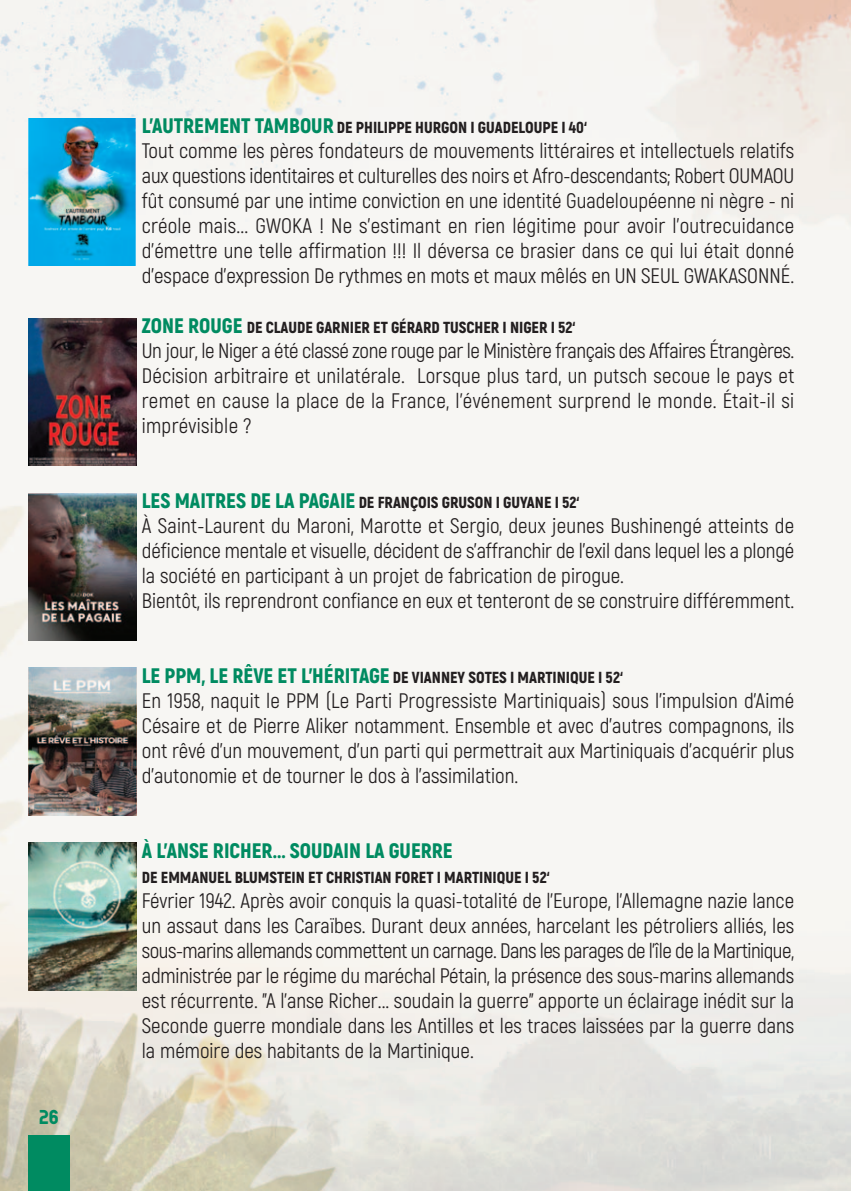
<style>
.page{position:relative;width:851px;height:1191px;background:#fff}
.page>*{position:absolute;margin:0;border:0;box-sizing:border-box;transform-origin:0 0}
.t1{font:21px/25px "Akrobat";color:#231f20;text-align:justify}
.t2{font:900 21px "Akrobat";color:#008b61}
.t3{font:20px "GRAFIKATYPE.1";color:#008b61}
.t4{font:900 16px "Akrobat";color:#231f20}
.s1{font-size:21px;color:#008b61}
</style>
<div class="page">
<img style="left:0;top:0;width:850px;height:1191px">
<div style="left:28px;top:1135px;width:42px;height:56px;background:#008b61"></div>
<img style="left:29px;top:118px;width:106px;height:147px">
<img style="left:29px;top:318px;width:107px;height:147px">
<img style="left:28px;top:493px;width:108px;height:147px">
<img style="left:29px;top:668px;width:107px;height:147px">
<img style="left:28px;top:842px;width:108px;height:148px">
<p class="t3" style="left:39px;top:1104px;width:22px">26</p>
<p class="t4" style="left:142px;top:118px;width:446px"><span class="s1">L’AUTREMENT TAMBOUR</span> DE PHILIPPE HURGON I GUADELOUPE I 40‘</p>
<p class="t1" style="left:142px;top:140px;width:653px">Tout comme les pères fondateurs de mouvements littéraires et intellectuels relatifs aux questions identitaires et culturelles des noirs et Afro-descendants; Robert OUMAOU fût consumé par une intime conviction en une identité Guadeloupéenne ni nègre - ni créole mais... GWOKA ! Ne s’estimant en rien légitime pour avoir l’outrecuidance d’émettre une telle affirmation !!! Il déversa ce brasier dans ce qui lui était donné d’espace d’expression De rythmes en mots et maux mêlés en UN SEUL GWAKASONNÉ.</p>
<p class="t4" style="left:142px;top:318px;width:435px"><span class="s1">ZONE ROUGE</span> DE CLAUDE GARNIER ET GÉRARD TUSCHER I NIGER I 52‘</p>
<p class="t1" style="left:142px;top:340px;width:654px">Un jour, le Niger a été classé zone rouge par le Ministère français des Affaires Étrangères.<br>Décision arbitraire et unilatérale. Lorsque plus tard, un putsch secoue le pays et remet en cause la place de la France, l'événement surprend le monde. Était-il si imprévisible ?</p>
<p class="t4" style="left:142px;top:493px;width:439px"><span class="s1">LES MAITRES DE LA PAGAIE</span> DE FRANÇOIS GRUSON I GUYANE I 52‘</p>
<p class="t1" style="left:142px;top:515px;width:654px">À Saint-Laurent du Maroni, Marotte et Sergio, deux jeunes Bushinengé atteints de déficience mentale et visuelle, décident de s’affranchir de l’exil dans lequel les a plongé la société en participant à un projet de fabrication de pirogue.</p>
<p class="t1" style="left:142px;top:590px;width:653px">Bientôt, ils reprendront confiance en eux et tenteront de se construire différemment.</p>
<p class="t4" style="left:142px;top:668px;width:482px"><span class="s1">LE PPM, LE RÊVE ET L’HÉRITAGE</span> DE VIANNEY SOTES I MARTINIQUE I 52‘</p>
<p class="t1" style="left:142px;top:690px;width:654px">En 1958, naquit le PPM (Le Parti Progressiste Martiniquais) sous l’impulsion d’Aimé Césaire et de Pierre Aliker notamment. Ensemble et avec d’autres compagnons, ils ont rêvé d’un mouvement, d’un parti qui permettrait aux Martiniquais d’acquérir plus d’autonomie et de tourner le dos à l’assimilation.</p>
<p class="t2" style="left:142px;top:839px;width:312px">À L'ANSE RICHER... SOUDAIN LA GUERRE</p>
<p class="t4" style="left:142px;top:868px;width:409px">DE EMMANUEL BLUMSTEIN ET CHRISTIAN FORET I MARTINIQUE I 52‘</p>
<p class="t1" style="left:142px;top:890px;width:653px">Février 1942. Après avoir conquis la quasi-totalité de l'Europe, l'Allemagne nazie lance un assaut dans les Caraïbes. Durant deux années, harcelant les pétroliers alliés, les sous-marins allemands commettent un carnage. Dans les parages de l'île de la Martinique, administrée par le régime du maréchal Pétain, la présence des sous-marins allemands est récurrente. "A l'anse Richer... soudain la guerre" apporte un éclairage inédit sur la Seconde guerre mondiale dans les Antilles et les traces laissées par la guerre dans la mémoire des habitants de la Martinique.</p>
</div>
